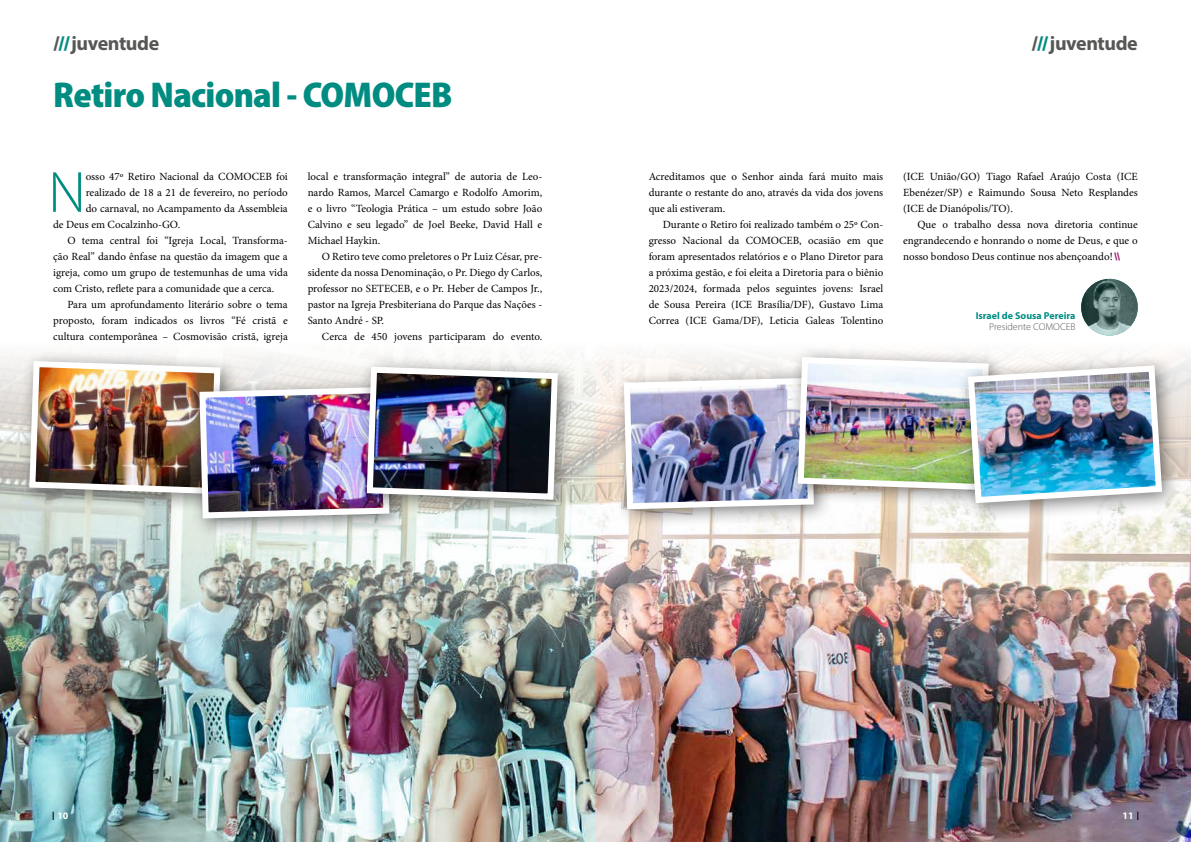
<style>
.page{position:relative;width:1191px;height:842px;background:#fff}
.page>*{position:absolute;margin:0;border:0;box-sizing:border-box;transform-origin:0 0}
.t1{font:300 58.5px "Myriad Pro";color:#008c81}
.t2{font:900 semi-condensed 36px "Myriad Pro";letter-spacing:-.02em;color:#008c81}
.t3{font:700 20px "Myriad Pro";letter-spacing:-.02em;color:#575756}
.t4{font:11px/16px "Minion Pro";color:#000;text-align:justify}
.t5{font:700 10px "Myriad Pro";color:#008c81}
.t6{font:300 10px "Myriad Pro";color:#575756}
.t7{font:700 10px "Myriad Pro";color:#fff}
.s1{font-weight:900}
.s2{font-weight:900;color:#008c81}
.s3{font-family:"Myriad Pro";font-weight:900;color:#95216d}
</style>
<div class="page">
<img style="left:0;top:313px;width:1191px;height:529px">
<img style="left:1081px;top:279px;width:56px;height:57px">
<div style="left:18px;top:349px;width:222px;height:164px;background:#000;opacity:.5"></div>
<div style="left:188px;top:375px;width:221px;height:163px;background:#000;opacity:.5"></div>
<div style="left:355px;top:355px;width:222px;height:164px;background:#000;opacity:.5"></div>
<img style="left:26px;top:358px;width:535px;height:163px">
<div style="left:612px;top:366px;width:221px;height:163px;background:#000;opacity:.5"></div>
<div style="left:786px;top:345px;width:222px;height:165px;background:#fbfaf9"></div>
<div style="left:956px;top:354px;width:225px;height:168px;background:#000;opacity:.5"></div>
<img style="left:621px;top:354px;width:544px;height:158px">
<h3 class="t3" style="left:53px;top:30px;width:108px"><span class="s1">/</span><span class="s2">//</span>juventude</h3>
<h2 class="t2" style="left:53px;top:71px;width:401px">Retiro Nacional - COMOCEB</h2>
<h1 class="t1" style="left:48px;top:157px;width:39px">N</h1>
<p class="t4" style="left:86px;top:168px;width:204px">osso 47º Retiro Nacional da COMOCEB foi</p>
<p class="t4" style="left:86px;top:184px;width:204px">realizado de 18 a 21 de fevereiro, no período</p>
<p class="t4" style="left:86px;top:200px;width:204px">do carnaval, no Acampamento da Assembleia</p>
<p class="t4" style="left:53px;top:216px;width:129px">de Deus em Cocalzinho-GO.</p>
<p class="t4" style="left:67px;top:232px;width:222px">O tema central foi “Igreja Local, Transforma-</p>
<p class="t4" style="left:53px;top:248px;width:236px">ção Real” dando ênfase na questão da imagem que a</p>
<p class="t4" style="left:53px;top:264px;width:236px">igreja, como um grupo de testemunhas de uma vida</p>
<p class="t4" style="left:53px;top:280px;width:222px">com Cristo, reflete para a comunidade que a cerca.</p>
<p class="t4" style="left:67px;top:296px;width:222px">Para um aprofundamento literário sobre o tema</p>
<p class="t4" style="left:53px;top:312px;width:236px">proposto, foram indicados os livros “Fé cristã e</p>
<p class="t4" style="left:53px;top:328px;width:236px">cultura contemporânea – Cosmovisão cristã, igreja</p>
<p class="t4" style="left:308px;top:168px;width:236px">local e transformação integral” de autoria de Leo&shy;nardo Ramos, Marcel Camargo e Rodolfo Amorim, e o livro “Teologia Prática – um estudo sobre João Calvino e seu legado” de Joel Beeke, David Hall e Michael Haykin.</p>
<p class="t4" style="left:308px;top:248px;width:236px;text-indent:14px">O Retiro teve como preletores o Pr Luiz César, pre&shy;sidente da nossa Denominação, o Pr. Diego dy Carlos, professor no SETECEB, e o Pr. Heber de Campos Jr., pastor na Igreja Presbiteriana do Parque das Nações - Santo André - SP.</p>
<p class="t4" style="left:322px;top:328px;width:222px">Cerca de 450 jovens participaram do evento.</p>
<h3 class="t3" style="left:1031px;top:30px;width:108px"><span class="s1">/</span><span class="s2">//</span>juventude</h3>
<p class="t4" style="left:648px;top:168px;width:236px">Acreditamos que o Senhor ainda fará muito mais durante o restante do ano, através da vida dos jovens que ali estiveram.</p>
<p class="t4" style="left:648px;top:216px;width:236px;text-indent:14px">Durante o Retiro foi realizado também o 25º Con&shy;gresso Nacional da COMOCEB, ocasião em que foram apresentados relatórios e o Plano Diretor para a próxima gestão, e foi eleita a Diretoria para o biênio 2023/2024, formada pelos seguintes jovens: Israel de Sousa Pereira (ICE Brasília/DF), Gustavo Lima Correa (ICE Gama/DF), Leticia Galeas Tolentino</p>
<p class="t4" style="left:903px;top:168px;width:236px">(ICE União/GO) Tiago Rafael Araújo Costa (ICE Ebenézer/SP) e Raimundo Sousa Neto Resplandes (ICE de Dianópolis/TO).</p>
<p class="t4" style="left:903px;top:216px;width:236px;text-indent:14px">Que o trabalho dessa nova diretoria continue engrandecendo e honrando o nome de Deus, e que o nosso bondoso Deus continue nos abençoando! <span class="s3">\\</span></p>
<p class="t5" style="left:975px;top:309px;width:101px">Israel de Sousa Pereira</p>
<p class="t6" style="left:989px;top:320px;width:88px">Presidente COMOCEB</p>
<p class="t7" style="left:57px;top:809px;width:13px">10</p>
<p class="t7" style="left:1122px;top:809px;width:13px">11</p>
</div>
